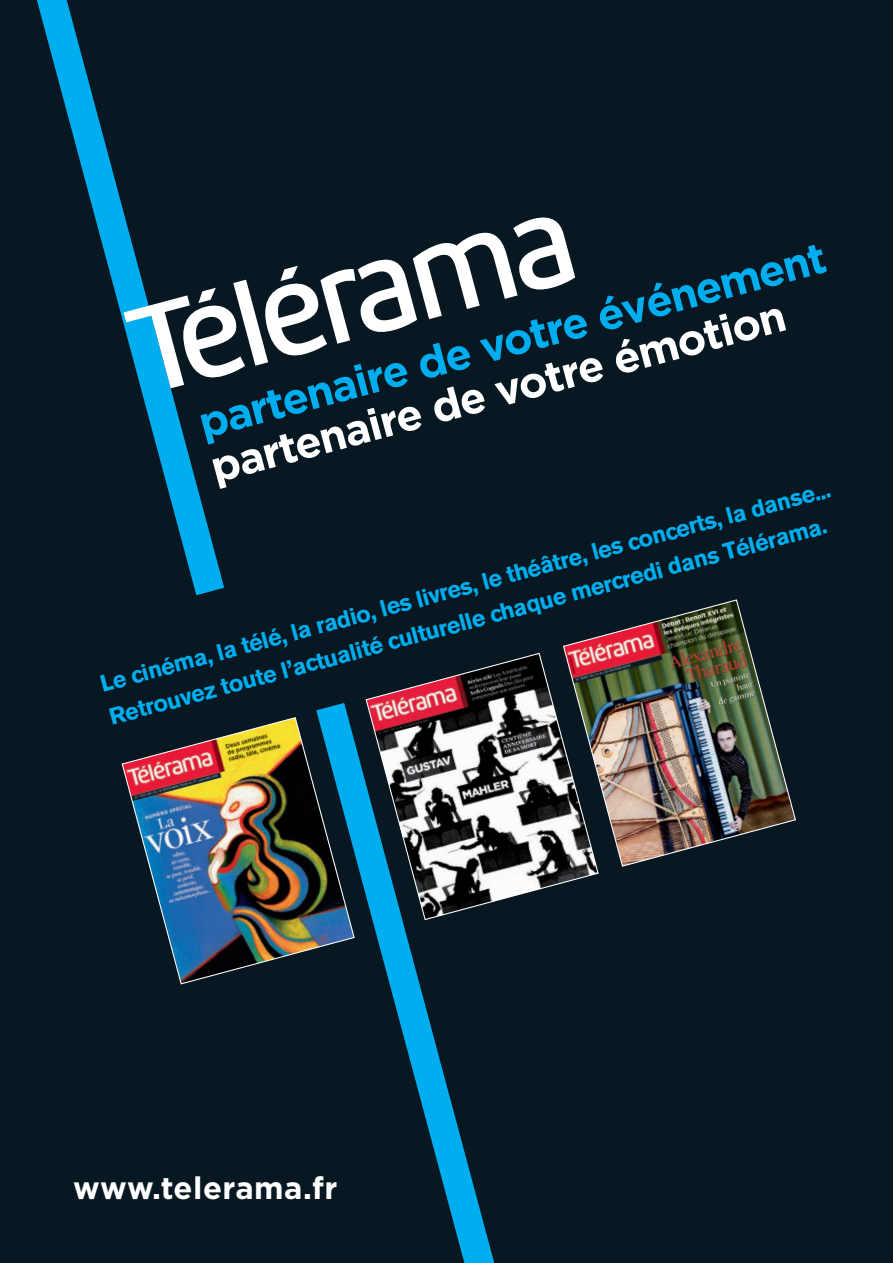
<style>
.page{position:relative;width:893px;height:1263px;background:#071822}
.page>*{position:absolute;margin:0;border:0;box-sizing:border-box;transform-origin:0 0}
.t1{font:700 43.5px "Gotham";color:#00aeef}
.t2{font:700 43.5px "Gotham";color:#fff}
.t3{font:700 31.05px "Gotham";letter-spacing:.015em;color:#fff}
.t4{font:700 23.4px/34px "Akzidenz Grotesk BE";color:#00aeef}
</style>
<div class="page">
<svg style="left:37px;top:0;width:187px;height:595px"></svg>
<svg style="left:123px;top:214px;width:452px;height:174px"></svg>
<img style="left:121px;top:717px;width:195px;height:268px">
<svg style="left:365px;top:652px;width:234px;height:250px"></svg>
<img style="left:562px;top:599px;width:234px;height:268px">
<svg style="left:316px;top:703px;width:178px;height:560px"></svg>
<h1 class="t1" style="left:193px;top:399px;width:649px;rotate:-15deg">partenaire de votre événement</h1>
<h1 class="t2" style="left:205px;top:444px;width:595px;rotate:-15deg">partenaire de votre émotion</h1>
<p class="t4" style="left:97px;top:668px;width:756px;rotate:-15deg">Le cinéma, la télé, la radio, les livres, le théâtre, les concerts, la danse...<br>Retrouvez toute l’actualité culturelle chaque mercredi dans Télérama.</p>
<h2 class="t3" style="left:73px;top:1170px;width:266px">www.telerama.fr</h2>
</div>
